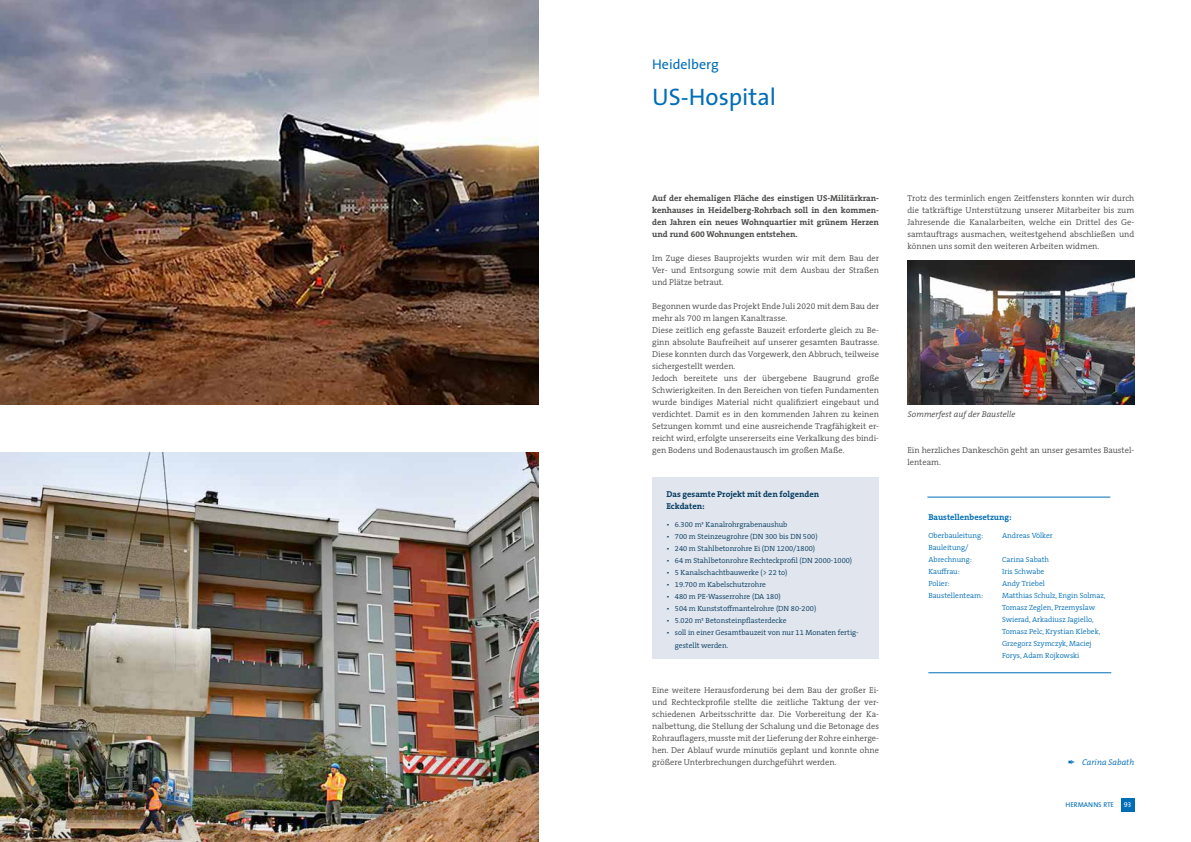
<style>
.page{position:relative;width:1191px;height:842px;background:#fff}
.page>*{position:absolute;margin:0;border:0;box-sizing:border-box;transform-origin:0 0}
.t1{font:24px "The Sans";color:#006eb7}
.t2{font:14px "The Sans";color:#006eb7}
.t3{font:300 8.5px/12px "The Serif B W4";color:#494948;text-align:justify}
.t4{font:700 8.5px/12px "The Serif B W7";color:#494948;text-align:justify}
.t5{font:700 8.5px/12px "The Serif B W7";color:#01395d}
.t6{font:italic 300 8.5px "The Serif B W4";color:#494948}
.t7{font:700 8.5px "The Serif B W7";color:#006eb7}
.t8{font:italic 300 8.5px "The Serif B W4";color:#006eb7}
.t9{font:300 7.5px/12px "The Serif B W4";color:#01395d}
.t10{font:300 7.5px/12px "The Serif B W4";color:#006eb7}
.t11{font:7px "The Sans";color:#006eb7}
.t12{font:7px "The Sans Caps";color:#fff}
</style>
<div class="page">
<div style="left:1120px;top:799px;width:14px;height:13px;background:#006eb7"></div>
<img style="left:0;top:0;width:539px;height:405px">
<img style="left:0;top:453px;width:539px;height:389px">
<div style="left:652px;top:477px;width:227px;height:182px;background:#e1e5ee"></div>
<img style="left:907px;top:261px;width:227px;height:144px">
<hr style="left:927px;top:497px;width:183px;height:1px;background:#006eb7">
<hr style="left:928px;top:673px;width:183px;height:1px;background:#006eb7">
<h2 class="t2" style="left:652px;top:52px;width:68px">Heidelberg</h2>
<h1 class="t1" style="left:652px;top:77px;width:125px">US-Hospital</h1>
<p class="t4" style="left:652px;top:192px;width:228px">Auf der ehemaligen Fläche des einstigen US-Militärkran&shy;kenhauses in Heidelberg-Rohrbach soll in den kommen&shy;den Jahren ein neues Wohnquartier mit grünem Herzen und rund 600 Wohnungen entstehen.</p>
<p class="t3" style="left:652px;top:252px;width:228px">Im Zuge dieses Bauprojekts wurden wir mit dem Bau der Ver- und Entsorgung sowie mit dem Ausbau der Straßen und Plätze betraut.</p>
<p class="t3" style="left:652px;top:300px;width:229px;text-align:left">Begonnen wurde das Projekt Ende Juli 2020 mit dem Bau der mehr als 700 m langen Kanaltrasse.<br>Diese zeitlich eng gefasste Bauzeit erforderte gleich zu Be&shy;ginn absolute Baufreiheit auf unserer gesamten Bautrasse.<br>Diese konnten durch das Vorgewerk, den Abbruch, teilweise sichergestellt werden.<br>Jedoch bereitete uns der übergebene Baugrund große Schwierigkeiten. In den Bereichen von tiefen Fundamenten wurde bindiges Material nicht qualifiziert eingebaut und verdichtet. Damit es in den kommenden Jahren zu keinen Setzungen kommt und eine ausreichende Tragfähigkeit er&shy;reicht wird, erfolgte unsererseits eine Verkalkung des bindi&shy;gen Bodens und Bodenaustausch im großen Maße.</p>
<p class="t5" style="left:666px;top:489px;width:154px">Das gesamte Projekt mit den folgenden<br>Eckdaten:</p>
<p class="t9" style="left:666px;top:519px;width:123px">• 6.300 m³ Kanalrohrgrabenaushub</p>
<p class="t9" style="left:666px;top:531px;width:153px">• 700 m Steinzeugrohre (DN 300 bis DN 500)</p>
<p class="t9" style="left:666px;top:543px;width:150px">• 240 m Stahlbetonrohre Ei (DN 1200/1800)</p>
<p class="t9" style="left:666px;top:555px;width:187px">• 64 m Stahlbetonrohre Rechteckprofil (DN 2000-1000)</p>
<p class="t9" style="left:666px;top:567px;width:123px">• 5 Kanalschachtbauwerke (&gt; 22 to)</p>
<p class="t9" style="left:666px;top:579px;width:101px">• 19.700 m Kabelschutzrohre</p>
<p class="t9" style="left:666px;top:591px;width:116px">• 480 m PE-Wasserrohre (DA 180)</p>
<p class="t9" style="left:666px;top:603px;width:151px">• 504 m Kunststoffmantelrohre (DN 80-200)</p>
<p class="t9" style="left:666px;top:615px;width:122px">• 5.020 m² Betonsteinpflasterdecke</p>
<p class="t9" style="left:675px;top:627px;width:185px;text-indent:-9px">• soll in einer Gesamtbauzeit von nur 11 Monaten fertig&shy;gestellt werden.</p>
<p class="t3" style="left:652px;top:684px;width:228px">Eine weitere Herausforderung bei dem Bau der großer Ei&shy;und Rechteckprofile stellte die zeitliche Taktung der ver&shy;schiedenen Arbeitsschritte dar. Die Vorbereitung der Ka&shy;nalbettung, die Stellung der Schalung und die Betonage des Rohrauflagers, musste mit der Lieferung der Rohre einherge&shy;hen. Der Ablauf wurde minutiös geplant und konnte ohne größere Unterbrechungen durchgeführt werden.</p>
<p class="t3" style="left:907px;top:192px;width:228px">Trotz des terminlich engen Zeitfensters konnten wir durch die tatkräftige Unterstützung unserer Mitarbeiter bis zum Jahresende die Kanalarbeiten, welche ein Drittel des Ge&shy;samtauftrags ausmachen, weitestgehend abschließen und können uns somit den weiteren Arbeiten widmen.</p>
<p class="t6" style="left:908px;top:408px;width:109px">Sommerfest auf der Baustelle</p>
<p class="t3" style="left:907px;top:444px;width:228px">Ein herzliches Dankeschön geht an unser gesamtes Baustel&shy;lenteam.</p>
<p class="t7" style="left:928px;top:511px;width:85px">Baustellenbesetzung:</p>
<p class="t10" style="left:928px;top:529px;width:56px">Oberbauleitung:</p>
<p class="t10" style="left:1002px;top:529px;width:52px">Andreas Völker</p>
<p class="t10" style="left:928px;top:541px;width:45px">Bauleitung/<br>Abrechnung:</p>
<p class="t10" style="left:1002px;top:553px;width:48px">Carina Sabath</p>
<p class="t10" style="left:928px;top:565px;width:33px">Kauffrau:</p>
<p class="t10" style="left:1002px;top:565px;width:44px">Iris Schwabe</p>
<p class="t10" style="left:928px;top:577px;width:23px">Polier:</p>
<p class="t10" style="left:1002px;top:577px;width:44px">Andy Triebel</p>
<p class="t10" style="left:928px;top:589px;width:56px">Baustellenteam:</p>
<p class="t10" style="left:1002px;top:589px;width:105px">Matthias Schulz, Engin Solmaz,<br>Tomasz Zeglen, Przemyslaw<br>Swierad, Arkadiusz Jagiello,<br>Tomasz Pelc, Krystian Klebek,<br>Grzegorz Szymczyk, Maciej<br>Forys, Adam Rojkowski</p>
<p class="t8" style="left:1067px;top:756px;width:68px">✒ Carina Sabath</p>
<p class="t11" style="left:1065px;top:799px;width:50px">HERMANNS RTE</p>
<p class="t12" style="left:1123px;top:799px;width:9px">93</p>
</div>
